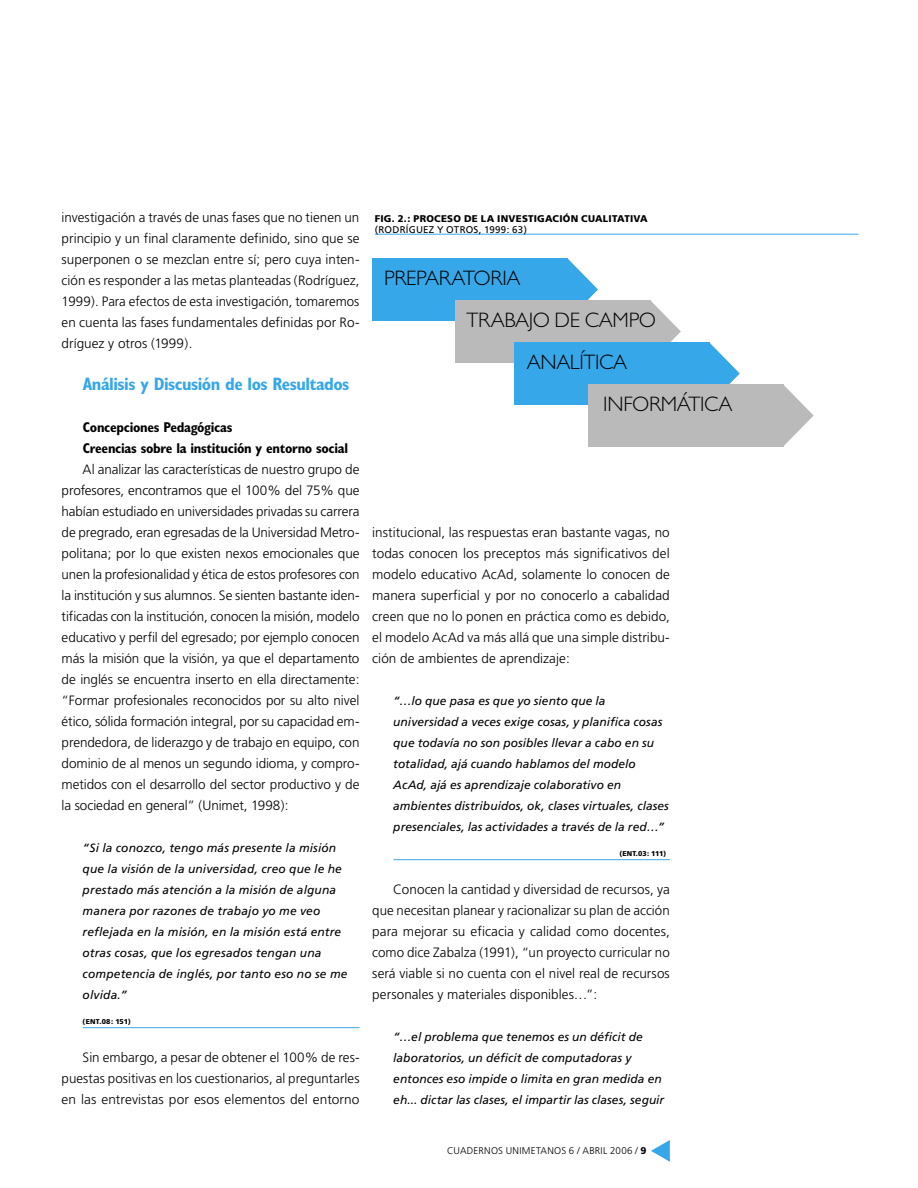
<style>
.page{position:relative;width:918px;height:1188px;background:#fff}
.page>*{position:absolute;margin:0;border:0;box-sizing:border-box;transform-origin:0 0}
.t1{font:300 21px/42px "Gill Sans";letter-spacing:-.02em;color:#000}
.t2{font:700 condensed 18px "Gill Sans";letter-spacing:-.03em;color:#36a7e9}
.t3{font:700 condensed 14.25px/21px "Gill Sans";letter-spacing:-.02em;color:#000}
.t4{font:300 13.5px/21px "Frutiger";color:#000;text-align:justify}
.t5{font:italic 12px/21px "Frutiger";letter-spacing:.005em;color:#000}
.t6{font:900 9.75px "Frutiger";letter-spacing:.02em;color:#000}
.t7{font:300 9.75px "Frutiger";letter-spacing:.025em;color:#000}
.t8{font:9.75px "Frutiger";letter-spacing:.02em;color:#000}
.t9{font:900 7.05px "Frutiger";letter-spacing:.01em;color:#000}
.s1{font-weight:900}
</style>
<div class="page">
<svg style="left:651px;top:1140px;width:19px;height:22px"></svg>
<hr style="left:83px;top:1027px;width:277px;height:1px;background:#36a7e9">
<hr style="left:375px;top:234px;width:483px;height:1px;background:#36a7e9">
<hr style="left:394px;top:859px;width:276px;height:1px;background:#36a7e9">
<svg style="left:568px;top:259px;width:30px;height:41px"></svg>
<div style="left:372px;top:258px;width:196px;height:63px;background:#36a7e9"></div>
<svg style="left:651px;top:301px;width:30px;height:41px"></svg>
<div style="left:455px;top:300px;width:196px;height:63px;background:#bababa"></div>
<svg style="left:710px;top:343px;width:30px;height:41px"></svg>
<div style="left:514px;top:342px;width:196px;height:63px;background:#36a7e9"></div>
<svg style="left:784px;top:385px;width:30px;height:61px"></svg>
<div style="left:588px;top:384px;width:196px;height:63px;background:#bababa"></div>
<p class="t4" style="left:62px;top:207px;width:299px">investigación a través de unas fases que no tienen un principio y un final claramente definido, sino que se superponen o se mezclan entre sí; pero cuya inten&shy;ción es responder a las metas planteadas (Rodríguez, 1999). Para efectos de esta investigación, tomaremos en cuenta las fases fundamentales definidas por Ro&shy;dríguez y otros (1999).</p>
<h2 class="t2" style="left:83px;top:373px;width:268px">Análisis y Discusión de los Resultados</h2>
<p class="t3" style="left:83px;top:417px;width:267px">Concepciones Pedagógicas<br>Creencias sobre la institución y entorno social</p>
<p class="t4" style="left:62px;top:459px;width:299px;text-indent:21px">Al analizar las características de nuestro grupo de profesores, encontramos que el 100% del 75% que habían estudiado en universidades privadas su carrera de pregrado, eran egresadas de la Universidad Metro&shy;politana; por lo que existen nexos emocionales que unen la profesionalidad y ética de estos profesores con la institución y sus alumnos. Se sienten bastante iden&shy;tificadas con la institución, conocen la misión, modelo educativo y perfil del egresado; por ejemplo conocen más la misión que la visión, ya que el departamento de inglés se encuentra inserto en ella directamente: “Formar profesionales reconocidos por su alto nivel ético, sólida formación integral, por su capacidad em&shy;prendedora, de liderazgo y de trabajo en equipo, con dominio de al menos un segundo idioma, y compro&shy;metidos con el desarrollo del sector productivo y de la sociedad en general” (Unimet, 1998):</p>
<p class="t5" style="left:83px;top:837px;width:266px">“Si la conozco, tengo más presente la misión que la visión de la universidad, creo que le he prestado más atención a la misión de alguna manera por razones de trabajo yo me veo reflejada en la misión, en la misión está entre otras cosas, que los egresados tengan una competencia de inglés, por tanto eso no se me olvida.”</p>
<p class="t9" style="left:83px;top:1017px;width:50px">(ENT.08: 151)</p>
<p class="t4" style="left:62px;top:1047px;width:299px;text-indent:21px">Sin embargo, a pesar de obtener el 100% de res&shy;puestas positivas en los cuestionarios, al preguntarles en las entrevistas por esos elementos del entorno</p>
<p class="t6" style="left:375px;top:213px;width:275px">FIG. 2.: PROCESO DE LA INVESTIGACIÓN CUALITATIVA</p>
<p class="t8" style="left:375px;top:223px;width:154px">(RODRÍGUEZ Y OTROS, 1999: 63)</p>
<h1 class="t1" style="left:384px;top:257px;width:138px">PREPARATORIA</h1>
<h1 class="t1" style="left:466px;top:299px;width:191px">TRABAJO DE CAMPO</h1>
<h1 class="t1" style="left:603px;top:341px;width:131px;text-indent:-76px">ANALÍTICA<br>INFORMÁTICA</h1>
<p class="t4" style="left:372px;top:522px;width:299px">institucional, las respuestas eran bastante vagas, no todas conocen los preceptos más significativos del modelo educativo AcAd, solamente lo conocen de manera superficial y por no conocerlo a cabalidad creen que no lo ponen en práctica como es debido, el modelo AcAd va más allá que una simple distribu&shy;ción de ambientes de aprendizaje:</p>
<p class="t5" style="left:393px;top:690px;width:277px">“…lo que pasa es que yo siento que la universidad a veces exige cosas, y planifica cosas que todavía no son posibles llevar a cabo en su totalidad, ajá cuando hablamos del modelo AcAd, ajá es aprendizaje colaborativo en ambientes distribuidos, ok, clases virtuales, clases presenciales, las actividades a través de la red…”</p>
<p class="t9" style="left:619px;top:849px;width:48px">(ENT.03: 111)</p>
<p class="t4" style="left:372px;top:879px;width:299px;text-indent:21px">Conocen la cantidad y diversidad de recursos, ya que necesitan planear y racionalizar su plan de acción para mejorar su eficacia y calidad como docentes, como dice Zabalza (1991), “un proyecto curricular no será viable si no cuenta con el nivel real de recursos personales y materiales disponibles…”:</p>
<p class="t5" style="left:393px;top:1026px;width:273px">“…el problema que tenemos es un déficit de laboratorios, un déficit de computadoras y entonces eso impide o limita en gran medida en eh... dictar las clases, el impartir las clases, seguir</p>
<p class="t7" style="left:447px;top:1146px;width:201px">CUADERNOS UNIMETANOS 6 / ABRIL 2006 / <span class="s1">9</span></p>
</div>
